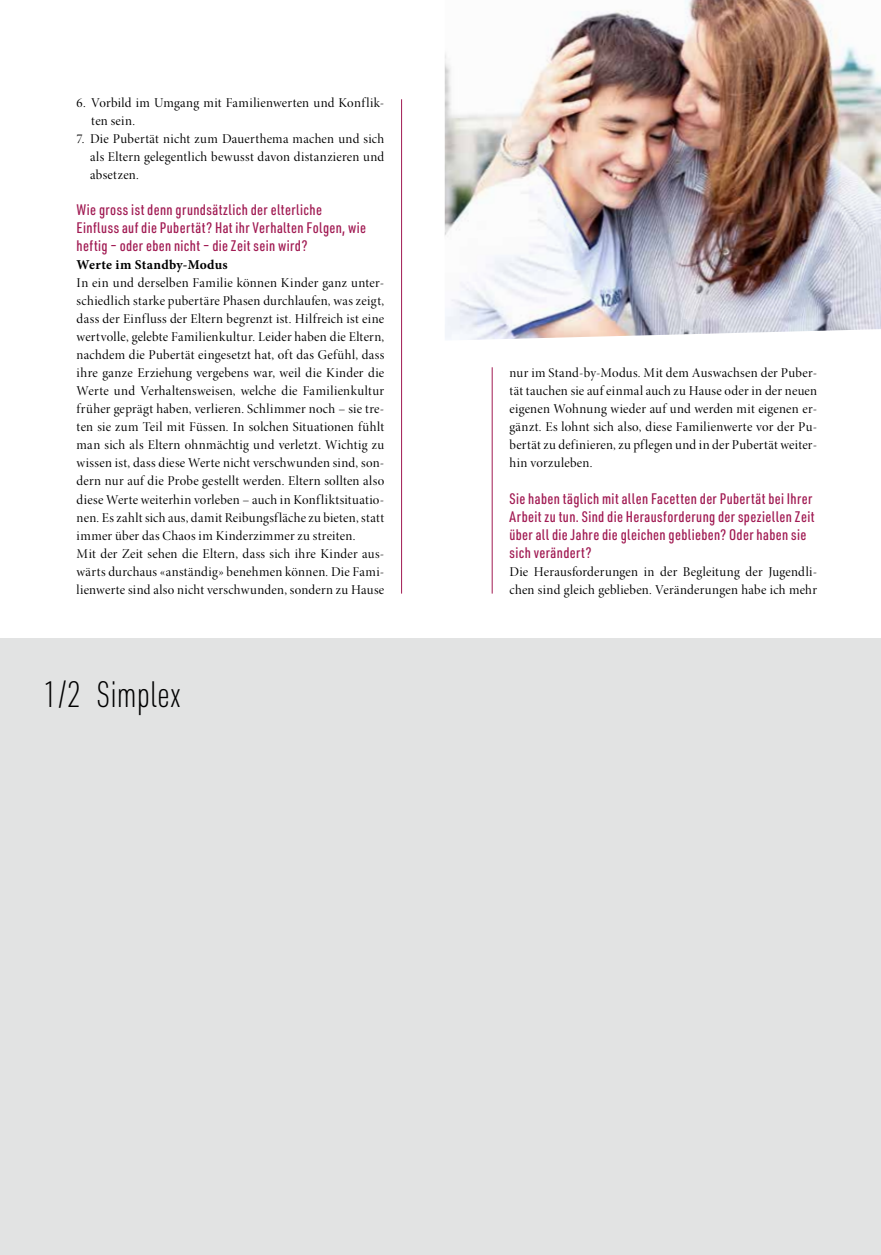
<style>
.page{position:relative;width:881px;height:1255px;background:#fff}
.page>*{position:absolute;margin:0;border:0;box-sizing:border-box;transform-origin:0 0}
.t1{font:200 36px "URWDIN Cond";color:#000}
.t2{font:500 15px/18px "URWDIN Cond";letter-spacing:.025em;color:#a11b53}
.t3{font:13.5px/18px "Minion Pro Disp";letter-spacing:.02em;color:#000}
.t4{font:700 13.5px "Minion Pro";letter-spacing:.02em;color:#000}
</style>
<div class="page">
<img style="left:444px;top:0;width:436px;height:340px">
<hr style="left:401px;top:99px;width:1px;height:494px;background:#a11b53">
<hr style="left:491px;top:367px;width:1px;height:226px;background:#a11b53">
<div style="left:0;top:639px;width:879px;height:615px;background:#e2e3e3"></div>
<p class="t3" style="left:91px;top:94px;width:294px;text-indent:-15px">6. Vorbild im Umgang mit Familienwerten und Konflik&shy;ten sein.</p>
<p class="t3" style="left:90px;top:130px;width:295px;text-align:justify;text-indent:-13px">7. Die Pubertät nicht zum Dauerthema machen und sich als Eltern gelegentlich bewusst davon distanzieren und absetzen.</p>
<p class="t2" style="left:77px;top:200px;width:291px">Wie gross ist denn grundsätzlich der elterliche<br>Einfluss auf die Pubertät? Hat ihr Verhalten Folgen, wie heftig – oder eben nicht – die Zeit sein wird?</p>
<p class="t4" style="left:77px;top:255px;width:153px">Werte im Standby-Modus</p>
<p class="t3" style="left:77px;top:274px;width:309px">In ein und derselben Familie können Kinder ganz unter&shy;schiedlich starke pubertäre Phasen durchlaufen, was zeigt, dass der Einfluss der Eltern begrenzt ist. Hilfreich ist eine wertvolle, gelebte Familienkultur. Leider haben die Eltern, nachdem die Pubertät eingesetzt hat, oft das Gefühl, dass ihre ganze Erziehung vergebens war, weil die Kinder die Werte und Verhaltensweisen, welche die Familienkultur früher geprägt haben, verlieren. Schlimmer noch – sie tre&shy;ten sie zum Teil mit Füssen. In solchen Situationen fühlt man sich als Eltern ohnmächtig und verletzt. Wichtig zu wissen ist, dass diese Werte nicht verschwunden sind, son&shy;dern nur auf die Probe gestellt werden. Eltern sollten also diese Werte weiterhin vorleben – auch in Konfliktsituatio&shy;nen. Es zahlt sich aus, damit Reibungsfläche zu bieten, statt immer über das Chaos im Kinderzimmer zu streiten.<br>Mit der Zeit sehen die Eltern, dass sich ihre Kinder aus&shy;wärts durchaus «anständig» benehmen können. Die Fami&shy;lienwerte sind also nicht verschwunden, sondern zu Hause</p>
<h1 class="t1" style="left:43px;top:671px;width:140px">1/2 Simplex</h1>
<p class="t3" style="left:509px;top:364px;width:309px;text-align:justify">nur im Stand-by-Modus. Mit dem Auswachsen der Puber&shy;tät tauchen sie auf einmal auch zu Hause oder in der neuen eigenen Wohnung wieder auf und werden mit eigenen er&shy;gänzt. Es lohnt sich also, diese Familienwerte vor der Pu&shy;bertät zu definieren, zu pflegen und in der Pubertät weiter&shy;hin vorzuleben.</p>
<p class="t2" style="left:509px;top:488px;width:306px">Sie haben täglich mit allen Facetten der Pubertät bei Ihrer Arbeit zu tun. Sind die Herausforderung der speziellen Zeit über all die Jahre die gleichen geblieben? Oder haben sie sich verändert?</p>
<p class="t3" style="left:509px;top:562px;width:309px">Die Herausforderungen in der Begleitung der Jugendli&shy;chen sind gleich geblieben. Veränderungen habe ich mehr</p>
</div>
